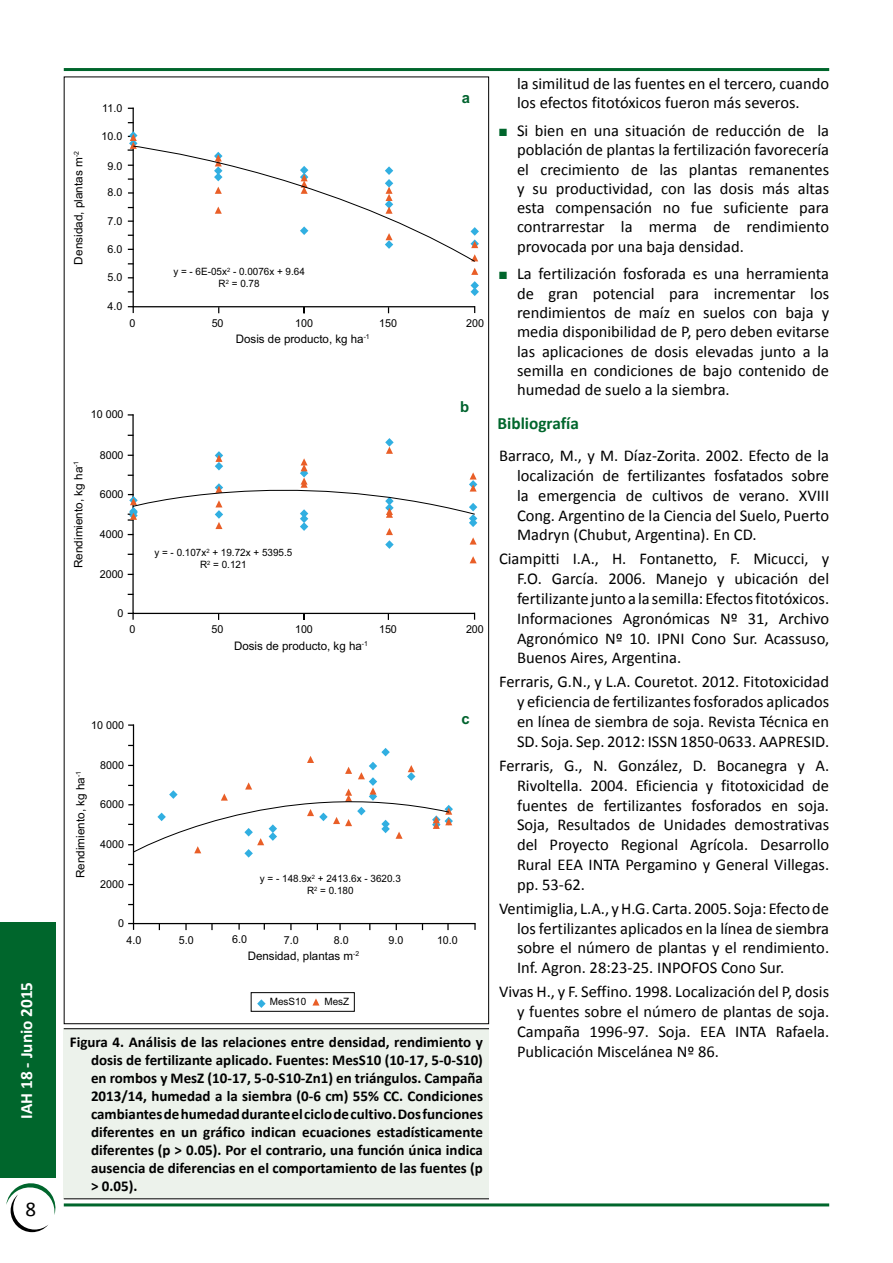
<style>
.page{position:relative;width:893px;height:1263px;background:#fff}
.page>*{position:absolute;margin:0;border:0;box-sizing:border-box;transform-origin:0 0}
.t1{font:21px "Calibri";color:#000}
.t2{font:700 17.25px "Calibri";color:#fff}
.t3{font:700 17.25px "Calibri";color:#00662c}
.t4{font:16.5px/19.8px "Calibri";color:#000;text-align:justify}
.t5{font:700 15.15px "Arial";color:#00632e}
.t6{font:700 15px/18px "Calibri";color:#000;text-align:justify}
.t7{font:11.85px "Arial";color:#000}
.t8{font:11.55px "Arial";color:#000}
.t9{font:10.95px "Arial";color:#000}
.t10{font:10.05px/12.1px "Arial";color:#000;text-align:center}
.s1{color:#00662c}
</style>
<div class="page">
<hr style="left:64px;top:68px;width:765px;height:3px;background:#00662c">
<hr style="left:64px;top:1203px;width:765px;height:3px;background:#00662c">
<svg style="left:6px;top:1183px;width:49px;height:49px"></svg>
<div style="left:0;top:923px;width:55px;height:255px;background:#00662c"></div>
<div style="left:64px;top:1029px;width:425px;height:170px;background:#ecf2eb"></div>
<hr style="left:64px;top:1028px;width:425px;height:1px;background:#000">
<hr style="left:64px;top:1198px;width:425px;height:1px;background:#000">
<svg style="left:257px;top:999px;width:9px;height:9px"></svg>
<svg style="left:312px;top:998px;width:7px;height:7px"></svg>
<div style="left:251px;top:992px;width:104px;height:19px;border:1px solid #000"></div>
<svg style="left:132px;top:107px;width:344px;height:201px"></svg>
<svg style="left:128px;top:306px;width:6px;height:7px"></svg>
<svg style="left:128px;top:131px;width:351px;height:165px"></svg>
<svg style="left:132px;top:414px;width:344px;height:201px"></svg>
<svg style="left:128px;top:613px;width:6px;height:7px"></svg>
<svg style="left:128px;top:435px;width:349px;height:128px"></svg>
<svg style="left:132px;top:724px;width:344px;height:201px"></svg>
<svg style="left:128px;top:923px;width:6px;height:7px"></svg>
<svg style="left:128px;top:745px;width:325px;height:113px"></svg>
<p class="t2" style="left:15px;top:1119px;width:139px;rotate:-90deg">IAH 18 - Junio 2015</p>
<p class="t1" style="left:26px;top:1195px;width:12px">8</p>
<p class="t8" style="left:71px;top:265px;width:115px;rotate:-90deg">Densidad, plantas m<sup>-2</sup></p>
<p class="t9" style="left:102px;top:101px;width:22px">11.0</p>
<p class="t9" style="left:101px;top:129px;width:22px">10.0</p>
<p class="t9" style="left:107px;top:159px;width:16px">9.0</p>
<p class="t9" style="left:107px;top:185px;width:16px">8.0</p>
<p class="t5" style="left:462px;top:88px;width:10px">a</p>
<p class="t9" style="left:107px;top:214px;width:16px">7.0</p>
<p class="t9" style="left:107px;top:242px;width:16px">6.0</p>
<p class="t9" style="left:107px;top:270px;width:16px">5.0</p>
<p class="t9" style="left:107px;top:299px;width:16px">4.0</p>
<p class="t10" style="left:173px;top:265px;width:133px">y = - 6E-05x<sup>2</sup> - 0.0076x + 9.64<br>R<sup>2</sup> = 0.78</p>
<p class="t9" style="left:130px;top:316px;width:7px">0</p>
<p class="t9" style="left:466px;top:316px;width:19px">200</p>
<p class="t9" style="left:212px;top:316px;width:13px">50</p>
<p class="t9" style="left:295px;top:316px;width:19px">100</p>
<p class="t9" style="left:379px;top:316px;width:19px">150</p>
<p class="t7" style="left:236px;top:331px;width:135px">Dosis de producto, kg ha<sup>-1</sup></p>
<p class="t9" style="left:91px;top:407px;width:34px">10 000</p>
<p class="t8" style="left:71px;top:568px;width:109px;rotate:-90deg">Rendimiento, kg ha<sup>-1</sup></p>
<p class="t9" style="left:100px;top:448px;width:25px">8000</p>
<p class="t9" style="left:100px;top:487px;width:25px">6000</p>
<p class="t9" style="left:100px;top:527px;width:25px">4000</p>
<p class="t9" style="left:100px;top:567px;width:25px">2000</p>
<p class="t9" style="left:118px;top:606px;width:7px">0</p>
<p class="t10" style="left:154px;top:547px;width:139px">y = - 0.107x<sup>2</sup> + 19.72x + 5395.5<br>R<sup>2</sup> = 0.121</p>
<p class="t5" style="left:460px;top:396px;width:11px">b</p>
<p class="t9" style="left:129px;top:622px;width:7px">0</p>
<p class="t9" style="left:466px;top:622px;width:19px">200</p>
<p class="t9" style="left:212px;top:622px;width:13px">50</p>
<p class="t9" style="left:295px;top:622px;width:19px">100</p>
<p class="t9" style="left:379px;top:622px;width:19px">150</p>
<p class="t9" style="left:91px;top:718px;width:34px">10 000</p>
<p class="t8" style="left:73px;top:878px;width:109px;rotate:-90deg">Rendimiento, kg ha<sup>-1</sup></p>
<p class="t9" style="left:100px;top:758px;width:25px">8000</p>
<p class="t9" style="left:100px;top:797px;width:25px">6000</p>
<p class="t9" style="left:100px;top:837px;width:25px">4000</p>
<p class="t9" style="left:100px;top:877px;width:25px">2000</p>
<p class="t9" style="left:118px;top:916px;width:7px">0</p>
<p class="t9" style="left:127px;top:932px;width:16px">4.0</p>
<p class="t7" style="left:234px;top:638px;width:135px">Dosis de producto, kg ha<sup>-1</sup></p>
<p class="t10" style="left:260px;top:873px;width:142px">y = - 148.9x<sup>2</sup> + 2413.6x - 3620.3<br>R<sup>2</sup> = 0.180</p>
<p class="t5" style="left:462px;top:709px;width:10px">c</p>
<p class="t9" style="left:179px;top:932px;width:16px">5.0</p>
<p class="t9" style="left:232px;top:932px;width:16px">6.0</p>
<p class="t9" style="left:284px;top:932px;width:16px">7.0</p>
<p class="t9" style="left:334px;top:932px;width:16px">8.0</p>
<p class="t9" style="left:389px;top:932px;width:16px">9.0</p>
<p class="t9" style="left:437px;top:932px;width:22px">10.0</p>
<p class="t7" style="left:248px;top:948px;width:113px">Densidad, plantas m<sup>-2</sup></p>
<p class="t10" style="left:270px;top:995px;width:38px">MesS10</p>
<p class="t10" style="left:324px;top:995px;width:26px">MesZ</p>
<p class="t6" style="left:91px;top:1033px;width:393px;text-indent:-21px">Figura 4. Análisis de las relaciones entre densidad, rendimiento y dosis de fertilizante aplicado. Fuentes: MesS10 (10-17, 5-0-S10) en rombos y MesZ (10-17, 5-0-S10-Zn1) en triángulos. Campaña 2013/14, humedad a la siembra (0-6 cm) 55% CC. Condiciones cambiantes de humedad durante el ciclo de cultivo. Dos funciones diferentes en un gráfico indican ecuaciones estadísticamente diferentes (p &gt; 0.05). Por el contrario, una función única indica ausencia de diferencias en el comportamiento de las fuentes (p &gt; 0.05).</p>
<p class="t4" style="left:517px;top:73px;width:314px;line-height:19.2px">la similitud de las fuentes en el tercero, cuando los efectos fitotóxicos fueron más severos.</p>
<p class="t4" style="left:517px;top:120px;width:314px;line-height:19.2px;text-indent:-18px"><span class="s1">■</span> Si bien en una situación de reducción de la población de plantas la fertilización favorecería el crecimiento de las plantas remanentes y su productividad, con las dosis más altas esta compensación no fue suficiente para contrarrestar la merma de rendimiento provocada por una baja densidad.</p>
<p class="t4" style="left:517px;top:264px;width:314px;line-height:19.2px;text-indent:-18px"><span class="s1">■</span> La fertilización fosforada es una herramienta de gran potencial para incrementar los rendimientos de maíz en suelos con baja y media disponibilidad de P, pero deben evitarse las aplicaciones de dosis elevadas junto a la semilla en condiciones de bajo contenido de humedad de suelo a la siembra.</p>
<p class="t3" style="left:497px;top:412px;width:83px">Bibliografía</p>
<p class="t4" style="left:517px;top:445px;width:314px;text-indent:-18px">Barraco, M., y M. Díaz-Zorita. 2002. Efecto de la localización de fertilizantes fosfatados sobre la emergencia de cultivos de verano. XVIII Cong. Argentino de la Ciencia del Suelo, Puerto Madryn (Chubut, Argentina). En CD.</p>
<p class="t4" style="left:517px;top:548px;width:314px;text-indent:-18px">Ciampitti I.A., H. Fontanetto, F. Micucci, y F.O. García. 2006. Manejo y ubicación del fertilizante junto a la semilla: Efectos fitotóxicos.<br>Informaciones Agronómicas Nº 31, Archivo Agronómico Nº 10. IPNI Cono Sur. Acassuso, Buenos Aires, Argentina.</p>
<p class="t4" style="left:517px;top:671px;width:314px;text-indent:-18px">Ferraris, G.N., y L.A. Couretot. 2012. Fitotoxicidad y eficiencia de fertilizantes fosforados aplicados en línea de siembra de soja. Revista Técnica en SD. Soja. Sep. 2012: ISSN 1850-0633. AAPRESID.</p>
<p class="t4" style="left:517px;top:755px;width:314px;text-indent:-18px">Ferraris, G., N. González, D. Bocanegra y A.<br>Rivoltella. 2004. Eficiencia y fitotoxicidad de fuentes de fertilizantes fosforados en soja.<br>Soja, Resultados de Unidades demostrativas del Proyecto Regional Agrícola. Desarrollo Rural EEA INTA Pergamino y General Villegas. pp. 53-62.</p>
<p class="t4" style="left:517px;top:898px;width:314px;text-indent:-18px">Ventimiglia, L.A., y H.G. Carta. 2005. Soja: Efecto de los fertilizantes aplicados en la línea de siembra sobre el número de plantas y el rendimiento.<br>Inf. Agron. 28:23-25. INPOFOS Cono Sur.</p>
<p class="t4" style="left:517px;top:981px;width:314px;text-indent:-18px">Vivas H., y F. Seffino. 1998. Localización del P, dosis y fuentes sobre el número de plantas de soja.<br>Campaña 1996-97. Soja. EEA INTA Rafaela.<br>Publicación Miscelánea Nº 86.</p>
</div>
